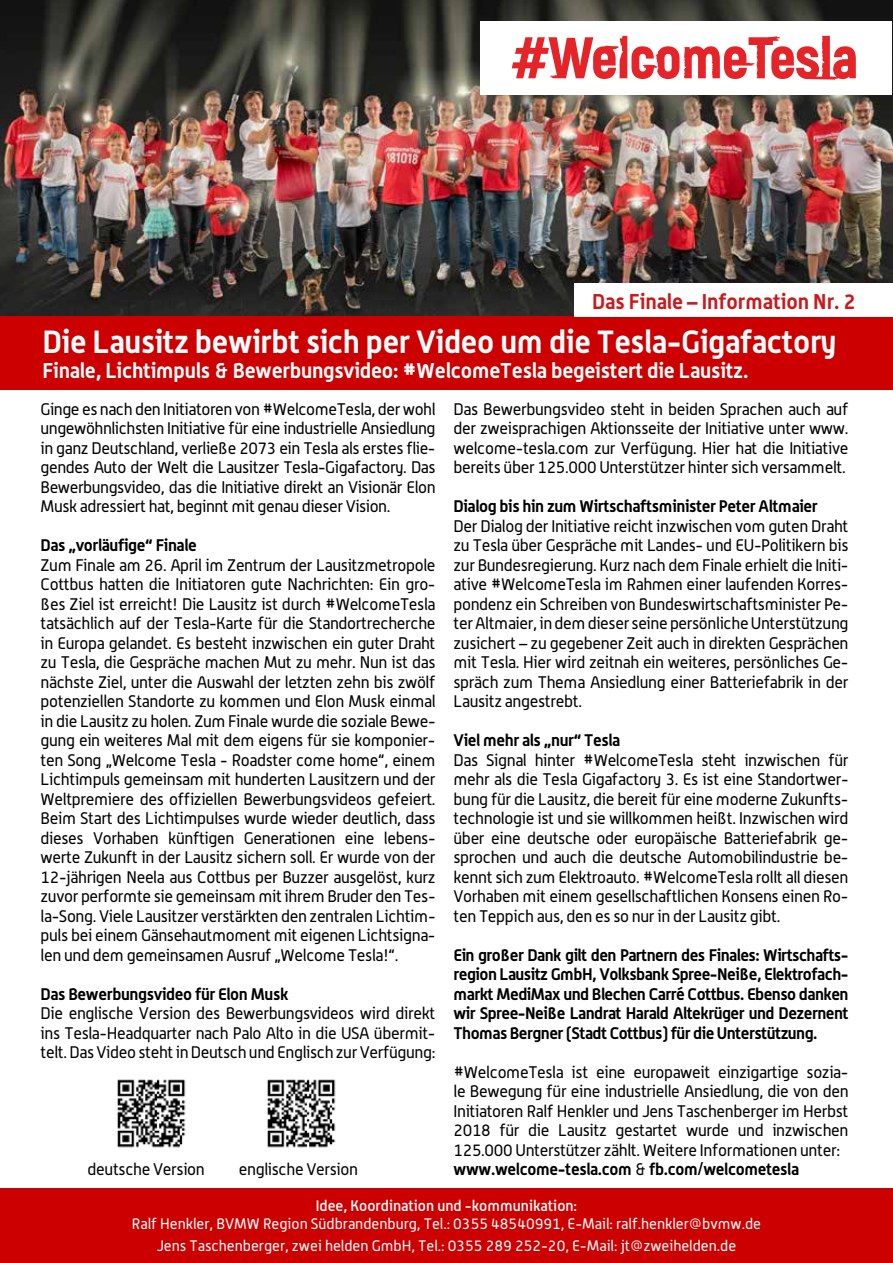
<style>
.page{position:relative;width:893px;height:1263px;background:#fff}
.page>*{position:absolute;margin:0;border:0;box-sizing:border-box;transform-origin:0 0}
.t1{font:700 31.5px "Alwyn OT";letter-spacing:-.01em;color:#fff}
.t2{font:700 21px "Alwyn OT";letter-spacing:-.01em;color:#fff}
.t3{font:700 21px "Alwyn OT";color:#cd171a}
.t4{font:16.5px/19.5px "Alwyn OT";letter-spacing:-.02em;color:#000;text-align:justify}
.t5{font:700 16.5px/19.5px "Alwyn OT";letter-spacing:-.02em;color:#000;text-align:justify}
.t6{font:15px/21.6px "Alwyn OT";color:#fff;text-align:center}
.t7{font:500 15px "Alwyn OT";color:#fff}
.s1{font-weight:700}
</style>
<div class="page">
<img style="left:0;top:0;width:893px;height:376px">
<div style="left:1px;top:1188px;width:892px;height:75px;background:#c00"></div>
<div style="left:481px;top:21px;width:411px;height:73px;background:#fff"></div>
<svg style="left:512px;top:36px;width:344px;height:44px"></svg>
<div style="left:0;top:317px;width:892px;height:73px;background:#c00"></div>
<div style="left:574px;top:284px;width:318px;height:33px;background:#fff"></div>
<img style="left:117px;top:1079px;width:69px;height:69px">
<img style="left:267px;top:1079px;width:69px;height:69px">
<p class="t3" style="left:592px;top:288px;width:265px">Das Finale – Information Nr. 2</p>
<h1 class="t1" style="left:43px;top:322px;width:795px">Die Lausitz bewirbt sich per Video um die Tesla-Gigafactory</h1>
<p class="t2" style="left:43px;top:358px;width:707px">Finale, Lichtimpuls &amp; Bewerbungsvideo: #WelcomeTesla begeistert die Lausitz.</p>
<p class="t4" style="left:41px;top:399px;width:396px">Ginge es nach den Initiatoren von #WelcomeTesla, der wohl ungewöhnlichsten Initiative für eine industrielle Ansiedlung in ganz Deutschland, verließe 2073 ein Tesla als erstes flie&shy;gendes Auto der Welt die Lausitzer Tesla-Gigafactory. Das Bewerbungsvideo, das die Initiative direkt an Visionär Elon Musk adressiert hat, beginnt mit genau dieser Vision.</p>
<p class="t5" style="left:41px;top:535px;width:158px">Das „vorläufige“ Finale</p>
<p class="t4" style="left:41px;top:555px;width:397px">Zum Finale am 26. April im Zentrum der Lausitzmetropole Cottbus hatten die Initiatoren gute Nachrichten: Ein gro&shy;ßes Ziel ist erreicht! Die Lausitz ist durch #WelcomeTesla tatsächlich auf der Tesla-Karte für die Standortrecherche in Europa gelandet. Es besteht inzwischen ein guter Draht zu Tesla, die Gespräche machen Mut zu mehr. Nun ist das nächste Ziel, unter die Auswahl der letzten zehn bis zwölf potenziellen Standorte zu kommen und Elon Musk einmal in die Lausitz zu holen. Zum Finale wurde die soziale Bewe&shy;gung ein weiteres Mal mit dem eigens für sie komponier&shy;ten Song „Welcome Tesla - Roadster come home“, einem Lichtimpuls gemeinsam mit hunderten Lausitzern und der Weltpremiere des offiziellen Bewerbungsvideos gefeiert.<br>Beim Start des Lichtimpulses wurde wieder deutlich, dass dieses Vorhaben künftigen Generationen eine lebens&shy;werte Zukunft in der Lausitz sichern soll. Er wurde von der 12-jährigen Neela aus Cottbus per Buzzer ausgelöst, kurz zuvor performte sie gemeinsam mit ihrem Bruder den Tes&shy;la-Song. Viele Lausitzer verstärkten den zentralen Lichtim&shy;puls bei einem Gänsehautmoment mit eigenen Lichtsigna&shy;len und dem gemeinsamen Ausruf „Welcome Tesla!“.</p>
<p class="t5" style="left:41px;top:984px;width:249px">Das Bewerbungsvideo für Elon Musk</p>
<p class="t4" style="left:41px;top:1003px;width:396px">Die englische Version des Bewerbungsvideos wird direkt ins Tesla-Headquarter nach Palo Alto in die USA übermit&shy;telt. Das Video steht in Deutsch und Englisch zur Verfügung:</p>
<p class="t4" style="left:453px;top:399px;width:396px">Das Bewerbungsvideo steht in beiden Sprachen auch auf der zweisprachigen Aktionsseite der Initiative unter www. welcome-tesla.com zur Verfügung. Hier hat die Initiative bereits über 125.000 Unterstützer hinter sich versammelt.</p>
<p class="t5" style="left:453px;top:496px;width:366px">Dialog bis hin zum Wirtschaftsminister Peter Altmaier</p>
<p class="t4" style="left:453px;top:516px;width:396px">Der Dialog der Initiative reicht inzwischen vom guten Draht zu Tesla über Gespräche mit Landes- und EU-Politikern bis zur Bundesregierung. Kurz nach dem Finale erhielt die Initi&shy;ative #WelcomeTesla im Rahmen einer laufenden Korres&shy;pondenz ein Schreiben von Bundeswirtschaftsminister Pe&shy;ter Altmaier, in dem dieser seine persönliche Unterstützung zusichert – zu gegebener Zeit auch in direkten Gesprächen mit Tesla. Hier wird zeitnah ein weiteres, persönliches Ge&shy;spräch zum Thema Ansiedlung einer Batteriefabrik in der Lausitz angestrebt.</p>
<p class="t5" style="left:453px;top:730px;width:168px">Viel mehr als „nur“ Tesla</p>
<p class="t4" style="left:453px;top:750px;width:396px">Das Signal hinter #WelcomeTesla steht inzwischen für mehr als die Tesla Gigafactory 3. Es ist eine Standortwer&shy;bung für die Lausitz, die bereit für eine moderne Zukunfts&shy;technologie ist und sie willkommen heißt. Inzwischen wird über eine deutsche oder europäische Batteriefabrik ge&shy;sprochen und auch die deutsche Automobilindustrie be&shy;kennt sich zum Elektroauto. #WelcomeTesla rollt all diesen Vorhaben mit einem gesellschaftlichen Konsens einen Ro&shy;ten Teppich aus, den es so nur in der Lausitz gibt.</p>
<p class="t5" style="left:453px;top:945px;width:396px">Ein großer Dank gilt den Partnern des Finales: Wirtschafts&shy;region Lausitz GmbH, Volksbank Spree-Neiße, Elektrofach&shy;markt MediMax und Blechen Carré Cottbus. Ebenso danken wir Spree-Neiße Landrat Harald Altekrüger und Dezernent Thomas Bergner (Stadt Cottbus) für die Unterstützung.</p>
<p class="t4" style="left:453px;top:1062px;width:396px;text-align:left">#WelcomeTesla ist eine europaweit einzigartige sozia&shy;le Bewegung für eine industrielle Ansiedlung, die von den Initiatoren Ralf Henkler und Jens Taschenberger im Herbst 2018 für die Lausitz gestartet wurde und inzwischen 125.000 Unterstützer zählt. Weitere Informationen unter: <span class="s1">www.welcome-tesla.com</span> &amp; <span class="s1">fb.com/welcometesla</span></p>
<p class="t7" style="left:316px;top:1197px;width:263px">Idee, Koordination und -kommunikation:</p>
<p class="t6" style="left:132px;top:1213px;width:631px">Ralf Henkler, BVMW Region Südbrandenburg, Tel.: 0355 48540991, E-Mail: ralf.henkler@bvmw.de<br>Jens Taschenberger, zwei helden GmbH, Tel.: 0355 289 252-20, E-Mail: jt@zweihelden.de</p>
<p class="t4" style="left:88px;top:1159px;width:119px">deutsche Version</p>
<p class="t4" style="left:239px;top:1159px;width:121px">englische Version</p>
</div>
